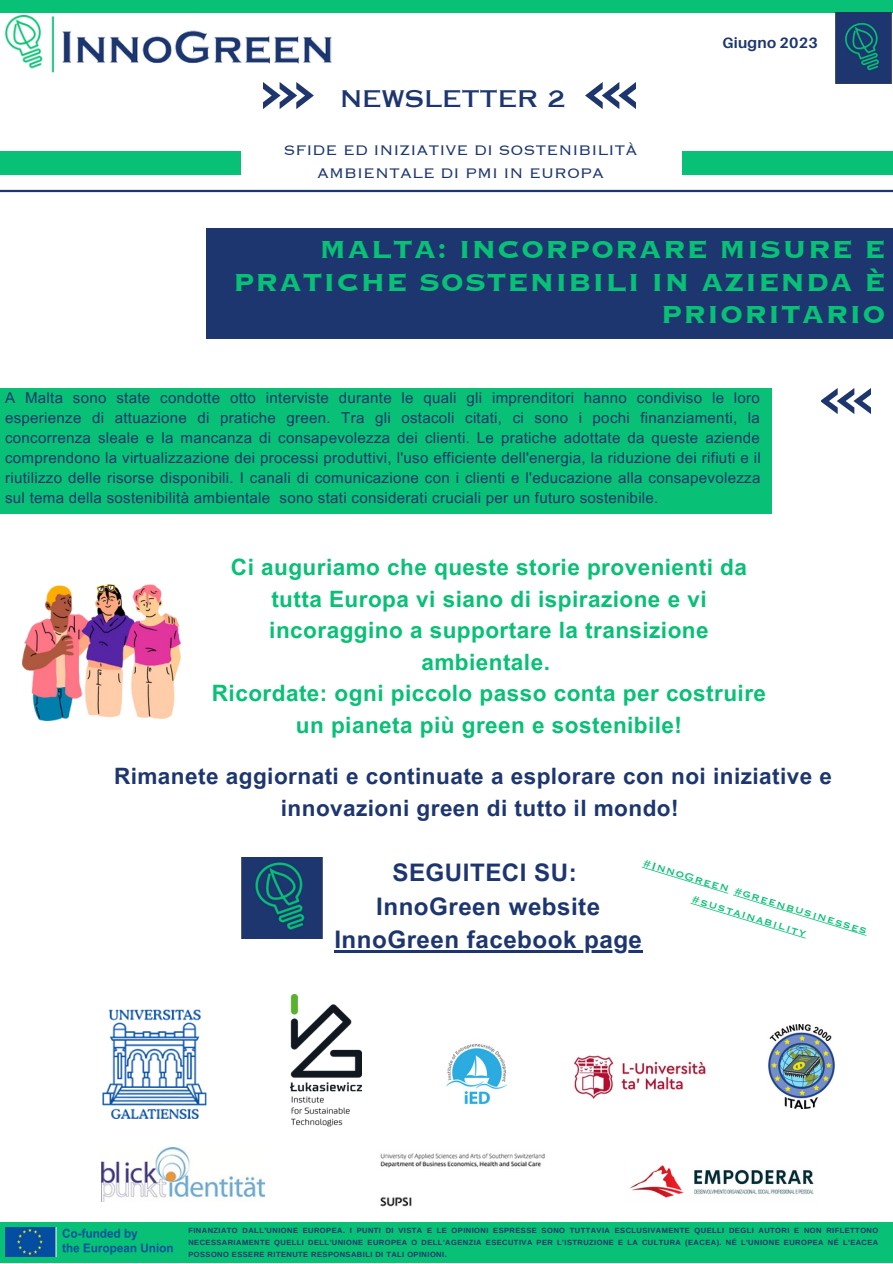
<style>
.page{position:relative;width:893px;height:1264px;background:#fff}
.page>*{position:absolute;margin:0;border:0;box-sizing:border-box;transform-origin:0 0}
.t1{font:31.95px/32.5px "Copperplate Gothic LT Pro 33 BC";letter-spacing:.025em;color:#08c076;text-align:right}
.t2{font:700 24.15px "Arial MT Pro";letter-spacing:.02em;color:#1d366f}
.t3{font:22.8px "Copperplate Gothic LT Pro 31 AB";letter-spacing:.015em;color:#1d366f}
.t4{font:700 22.5px/31.5px "Arial MT Pro";letter-spacing:.02em;color:#08c076;text-align:center}
.t5{font:700 22.5px/31.5px "Arial MT Pro";letter-spacing:.02em;color:#1d366f;text-align:center}
.t6{font:18px/22.5px "Copperplate Gothic LT Pro 32 BC";color:#1d366f;text-align:center}
.t7{font:15px/20px "Arial MT Pro";letter-spacing:.02em;color:#1d366f;text-align:justify}
.t8{font:700 15px "Aileron";letter-spacing:.015em;color:#1d366f}
.t9{font:13.65px/20.2px "Copperplate Gothic LT Pro 31 BC";color:#08c076;text-align:center}
.t10{font:700 7.5px/11.9px "Arimo";letter-spacing:.06em;color:#1d366f;text-align:justify}
</style>
<div class="page">
<div style="left:0;top:152px;width:241px;height:23px;background:#08c076"></div>
<div style="left:682px;top:152px;width:210px;height:23px;background:#08c076"></div>
<div style="left:206px;top:228px;width:686px;height:110px;background:#1d366f"></div>
<img style="left:264px;top:83px;width:49px;height:26px">
<img style="left:585px;top:83px;width:50px;height:26px">
<div style="left:0;top:0;width:892px;height:12px;background:#08c076"></div>
<div style="left:0;top:1221px;width:892px;height:41px;background:#08c076"></div>
<hr style="left:0;top:190px;width:892px;height:2px;background:#1d366f">
<img style="left:835px;top:12px;width:56px;height:71px">
<img style="left:5px;top:16px;width:327px;height:56px">
<img style="left:5px;top:1227px;width:168px;height:29px">
<div style="left:0;top:388px;width:771px;height:125px;background:#08c076"></div>
<img style="left:821px;top:388px;width:49px;height:26px">
<svg style="left:641px;top:866px;width:225px;height:72px"></svg>
<img style="left:22px;top:585px;width:159px;height:136px">
<img style="left:103px;top:1009px;width:103px;height:109px">
<img style="left:290px;top:994px;width:71px;height:132px">
<img style="left:446px;top:1043px;width:62px;height:62px">
<img style="left:768px;top:1024px;width:67px;height:84px">
<img style="left:629px;top:1165px;width:185px;height:33px">
<img style="left:573px;top:1055px;width:133px;height:45px">
<img style="left:101px;top:1147px;width:163px;height:54px">
<img style="left:380px;top:1153px;width:165px;height:54px">
<hr style="left:334px;top:950px;width:308px;height:2px;background:#1d366f">
<img style="left:241px;top:857px;width:81px;height:81px">
<p class="t3" style="left:340px;top:90px;width:226px">NEWSLETTER 2</p>
<p class="t6" style="left:283px;top:140px;width:355px">SFIDE ED INIZIATIVE DI SOSTENIBILITÀ<br>AMBIENTALE DI PMI IN EUROPA</p>
<p class="t8" style="left:722px;top:34px;width:97px">Giugno 2023</p>
<p class="t1" style="left:233px;top:234px;width:654px">MALTA: INCORPORARE MISURE E<br>PRATICHE SOSTENIBILI IN AZIENDA È<br>PRIORITARIO</p>
<p class="t7" style="left:5px;top:389px;width:757px">A Malta sono state condotte otto interviste durante le quali gli imprenditori hanno condiviso le loro esperienze di attuazione di pratiche green. Tra gli ostacoli citati, ci sono i pochi finanziamenti, la concorrenza sleale e la mancanza di consapevolezza dei clienti. Le pratiche adottate da queste aziende comprendono la virtualizzazione dei processi produttivi, l'uso efficiente dell'energia, la riduzione dei rifiuti e il riutilizzo delle risorse disponibili. I canali di comunicazione con i clienti e l'educazione alla consapevolezza sul tema della sostenibilità ambientale sono stati considerati cruciali per un futuro sostenibile.</p>
<p class="t4" style="left:231px;top:554px;width:517px">Ci auguriamo che queste storie provenienti da tutta Europa vi siano di ispirazione e vi incoraggino a supportare la transizione ambientale.</p>
<p class="t4" style="left:212px;top:680px;width:555px">Ricordate: ogni piccolo passo conta per costruire un pianeta più green e sostenibile!</p>
<p class="t5" style="left:114px;top:763px;width:719px">Rimanete aggiornati e continuate a esplorare con noi iniziative e innovazioni green di tutto il mondo!</p>
<p class="t9" style="left:646px;top:853px;width:235px;rotate:17deg">#InnoGreen #greenbusinesses #sustainability</p>
<p class="t2" style="left:392px;top:863px;width:186px">SEGUITECI SU:</p>
<p class="t2" style="left:376px;top:897px;width:225px">InnoGreen website</p>
<p class="t2" style="left:334px;top:930px;width:309px">InnoGreen facebook page</p>
<p class="t10" style="left:188px;top:1224px;width:691px">FINANZIATO DALL'UNIONE EUROPEA. I PUNTI DI VISTA E LE OPINIONI ESPRESSE SONO TUTTAVIA ESCLUSIVAMENTE QUELLI DEGLI AUTORI E NON RIFLETTONO NECESSARIAMENTE QUELLI DELL'UNIONE EUROPEA O DELL'AGENZIA ESECUTIVA PER L'ISTRUZIONE E LA CULTURA (EACEA). NÉ L'UNIONE EUROPEA NÉ L'EACEA POSSONO ESSERE RITENUTE RESPONSABILI DI TALI OPINIONI.</p>
</div>
